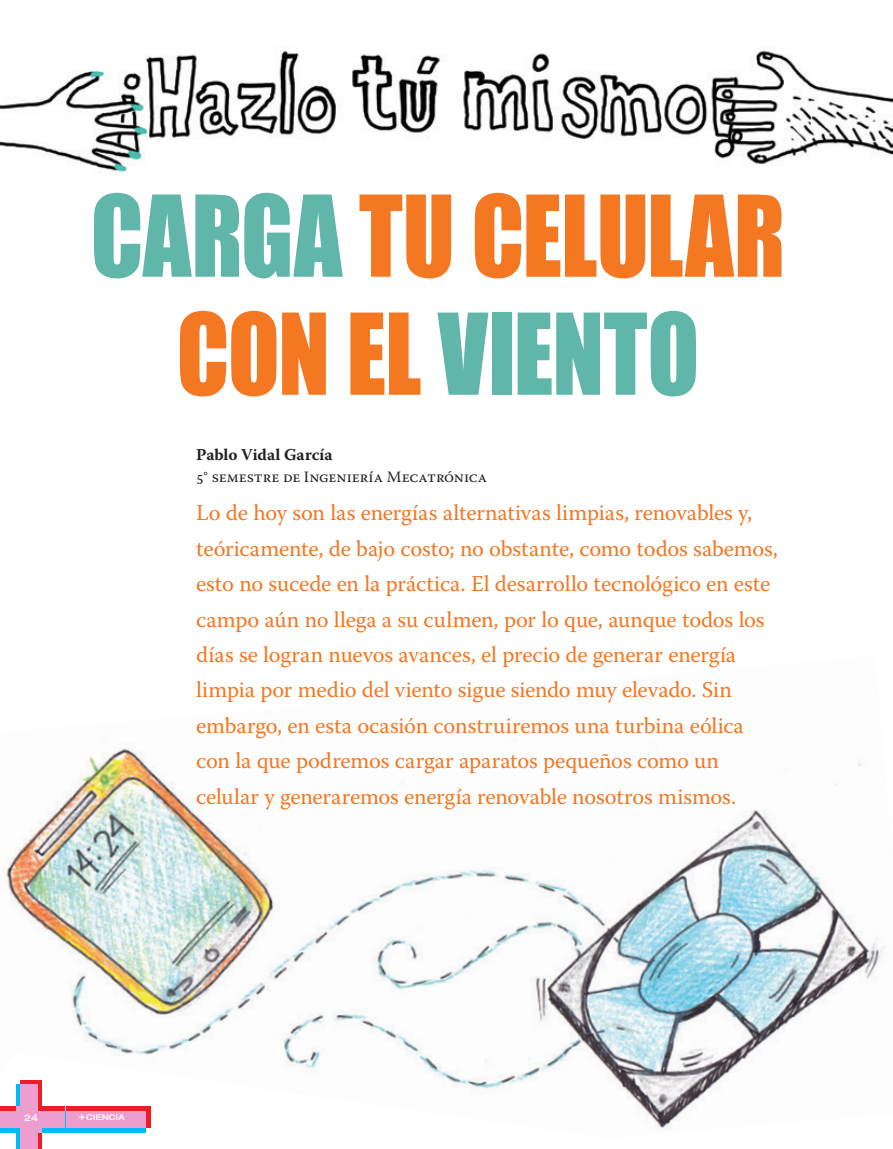
<style>
.page{position:relative;width:893px;height:1149px;background:#fff}
.page>*{position:absolute;margin:0;border:0;box-sizing:border-box;transform-origin:0 0}
.t1{font:103.95px/117.9px "Impact";letter-spacing:-.005em;color:#f47721;text-align:center;scale:.92 1}
.t2{font:22.5px/35.4px "Warnock Pro";letter-spacing:-.005em;color:#f47721}
.t3{font:700 16.5px "Warnock Pro";letter-spacing:-.005em;color:#231f20}
.t4{font:15.75px "Warnock Pro";letter-spacing:-.005em;color:#231f20}
.t5{font:500 expanded 9.15px "Helvetica Neue LT Pro";color:#fff}
.t6{font:500 expanded 7.8px "Helvetica Neue LT Pro";letter-spacing:.02em;color:#fff}
.s1{color:#5fb6a9}
.s2{font-size:10.8px}
</style>
<div class="page">
<svg style="left:37px;top:1137px;width:5px;height:11px"></svg>
<svg style="left:16px;top:1137px;width:21px;height:11px"></svg>
<img style="left:0;top:681px;width:885px;height:456px">
<img style="left:0;top:46px;width:893px;height:128px">
<h1 class="t1" style="left:91px;top:174px;width:756px"><span class="s1">CARGA</span> TU CELULAR<br>CON EL <span class="s1">VIENTO</span></h1>
<p class="t3" style="left:196px;top:444px;width:138px">Pablo Vidal García</p>
<p class="t4" style="left:196px;top:467px;width:293px">5° semestre de Ingeniería Mecatrónica</p>
<p class="t2" style="left:196px;top:494px;width:583px">Lo de hoy son las energías alternativas limpias, renovables y, teóricamente, de bajo costo; no obstante, como todos sabemos, esto no sucede en la práctica. El desarrollo tecnológico en este campo aún no llega a su culmen, por lo que, aunque todos los días se logran nuevos avances, el precio de generar energía limpia por medio del viento sigue siendo muy elevado. Sin embargo, en esta ocasión construiremos una turbina eólica con la que podremos cargar aparatos pequeños como un celular y generaremos energía renovable nosotros mismos.</p>
<p class="t5" style="left:24px;top:1111px;width:15px">24</p>
<p class="t6" style="left:79px;top:1112px;width:47px"><span class="s2">+</span>CIENCIA</p>
</div>
